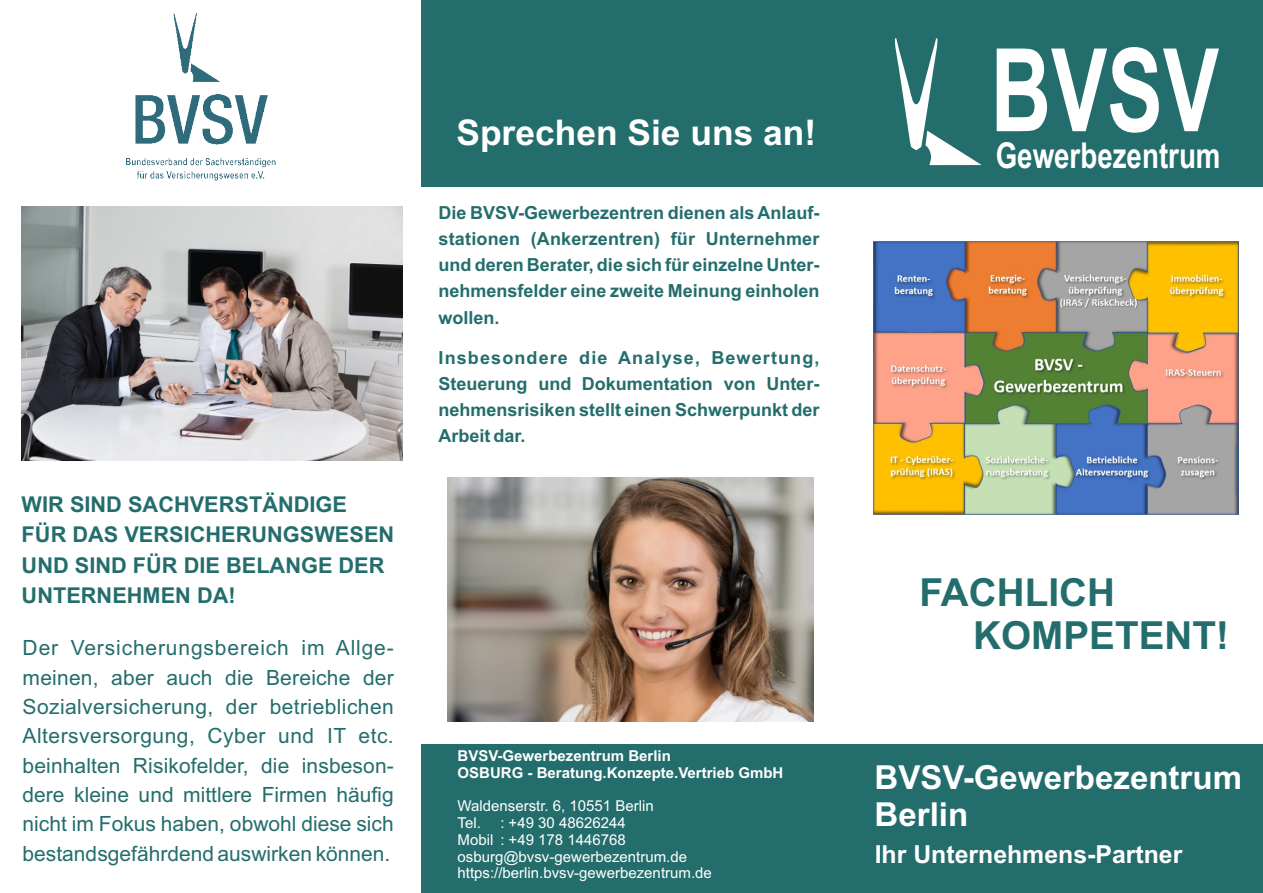
<style>
.page{position:relative;width:1263px;height:893px;background:#fff}
.page>*{position:absolute;margin:0;border:0;box-sizing:border-box;transform-origin:0 0}
.t1{font:700 115.5px "Arial";color:#fff;scale:.73 1}
.t2{font:700 38.7px/43.2px "Arial";color:#246d6d}
.t3{font:700 35.7px "Arial";color:#fff;scale:.78 1}
.t4{font:700 35.4px "Arial";color:#fff}
.t5{font:700 33px/36.9px "Arial";color:#fff}
.t6{font:700 24.9px "Arial";color:#fff}
.t7{font:700 21.75px/30.5px "Arial";color:#246d6d}
.t8{font:21px/29.4px "Arial";color:#246d6d;text-align:justify}
.t9{font:700 18px/26.1px "Arial";color:#246d6d;text-align:justify}
.t10{font:15px/16.8px "Arial";color:#fff}
.t11{font:700 15px/16.8px "Arial";color:#fff}
</style>
<div class="page">
<div style="left:421px;top:0;width:842px;height:187px;background:#246d6d"></div>
<div style="left:421px;top:744px;width:842px;height:149px;background:#246d6d"></div>
<svg style="left:894px;top:38px;width:88px;height:127px"></svg>
<img style="left:873px;top:242px;width:365px;height:273px">
<img style="left:126px;top:14px;width:149px;height:166px">
<img style="left:448px;top:477px;width:366px;height:245px">
<img style="left:21px;top:207px;width:381px;height:254px">
<p class="t7" style="left:22px;top:491px;width:374px">WIR SIND SACHVERSTÄNDIGE<br>FÜR DAS VERSICHERUNGSWESEN<br>UND SIND FÜR DIE BELANGE DER<br>UNTERNEHMEN DA!</p>
<p class="t8" style="left:23px;top:635px;width:373px">Der Versicherungsbereich im Allge&shy;meinen, aber auch die Bereiche der Sozialversicherung, der betrieblichen Altersversorgung, Cyber und IT etc. beinhalten Risikofelder, die insbeson&shy;dere kleine und mittlere Firmen häufig nicht im Fokus haben, obwohl diese sich bestandsgefährdend auswirken können.</p>
<h3 class="t4" style="left:456px;top:119px;width:361px">Sprechen Sie uns an!</h3>
<p class="t9" style="left:439px;top:201px;width:382px">Die BVSV-Gewerbezentren dienen als Anlauf&shy;stationen (Ankerzentren) für Unternehmer und deren Berater, die sich für einzelne Unter&shy;nehmensfelder eine zweite Meinung einholen wollen.</p>
<p class="t9" style="left:439px;top:346px;width:382px">Insbesondere die Analyse, Bewertung, Steuerung und Dokumentation von Unter&shy;nehmensrisiken stellt einen Schwerpunkt der Arbeit dar.</p>
<p class="t11" style="left:457px;top:749px;width:327px">BVSV-Gewerbezentrum Berlin<br>OSBURG - Beratung.Konzepte.Vertrieb GmbH</p>
<p class="t10" style="left:457px;top:799px;width:198px">Waldenserstr. 6, 10551 Berlin<br>Tel.</p>
<p class="t10" style="left:457px;top:816px;width:256px;text-indent:43px">: +49 30 48626244<br>Mobil : +49 178 1446768 osburg@bvsv-gewerbezentrum.de https://berlin.bvsv-gewerbezentrum.de</p>
<h1 class="t1" style="left:990px;top:47px;width:314px">BVSV</h1>
<h3 class="t3" style="left:996px;top:142px;width:290px">Gewerbezentrum</h3>
<h2 class="t2" style="left:973px;top:575px;width:257px;text-indent:-54px">FACHLICH<br>KOMPETENT!</h2>
<h3 class="t5" style="left:874px;top:762px;width:369px">BVSV-Gewerbezentrum<br>Berlin</h3>
<h3 class="t6" style="left:875px;top:844px;width:309px">Ihr Unternehmens-Partner</h3>
</div>
